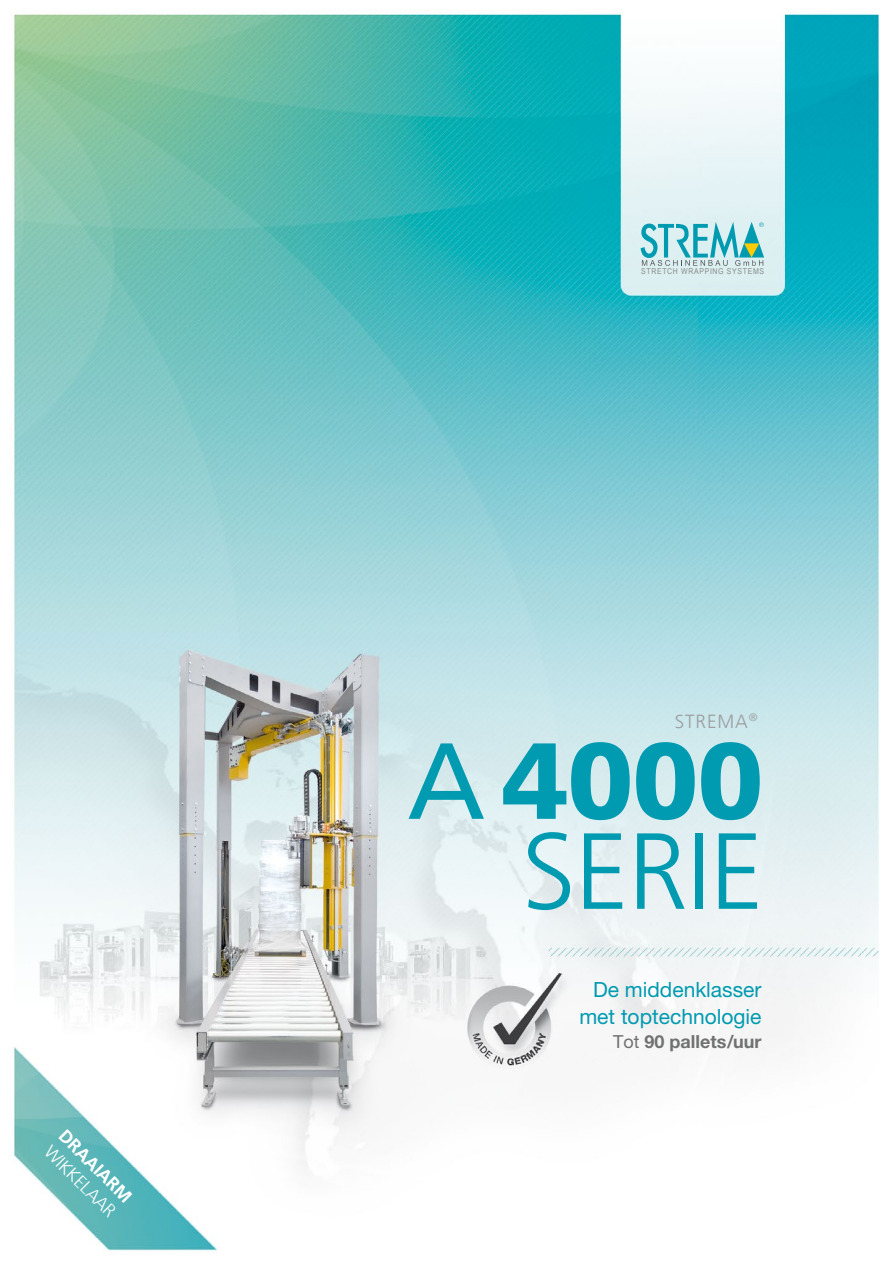
<style>
.page{position:relative;width:893px;height:1263px;background:#fff}
.page>*{position:absolute;margin:0;border:0;box-sizing:border-box;transform-origin:0 0}
.t1{font:900 108px "Frutiger 75";color:#009ab1}
.t2{font:300 108px "Frutiger";letter-spacing:-.01em;color:#009ab1}
.t3{font:21px/27px "Helvetica Neue LT Pro";color:#009ab1;text-align:right}
.t4{font:300 18.9px "Frutiger";letter-spacing:.05em;color:#9c9e9f}
.t5{font:700 18px "Helvetica Neue LT Pro";color:#707172}
.t6{font:300 18px "Frutiger 45";color:#fff}
.t7{font:700 18px "Frutiger 65";color:#fff}
.t8{font:8.1px "Arial Narrow";letter-spacing:.08em;color:#87888a;scale:1.05 1}
.s1{font-family:"Frutiger 55 Roman";font-weight:400}
.s2{font-weight:400}
</style>
<div class="page">
<img style="left:13px;top:10px;width:867px;height:1241px">
<svg style="left:641px;top:222px;width:123px;height:44px;background:#95d0d4"></svg>
<p class="t7" style="left:69px;top:1125px;width:96px;rotate:45deg">DRAAIARM</p>
<p class="t6" style="left:55px;top:1141px;width:94px;rotate:45deg">WIKKELAAR</p>
<p class="t8" style="left:641px;top:265px;width:119px">STRETCH WRAPPING SYSTEMS</p>
<p class="t4" style="left:675px;top:710px;width:84px">STREMA<sup>®</sup></p>
<h1 class="t1" style="left:407px;top:716px;width:358px"><span class="s1">A</span> 4000</h1>
<h1 class="t2" style="left:522px;top:810px;width:243px">SERIE</h1>
<p class="t3" style="left:579px;top:976px;width:184px">De middenklasser met toptechnologie</p>
<p class="t5" style="left:613px;top:1031px;width:150px"><span class="s2">Tot</span> 90 pallets/uur</p>
</div>
